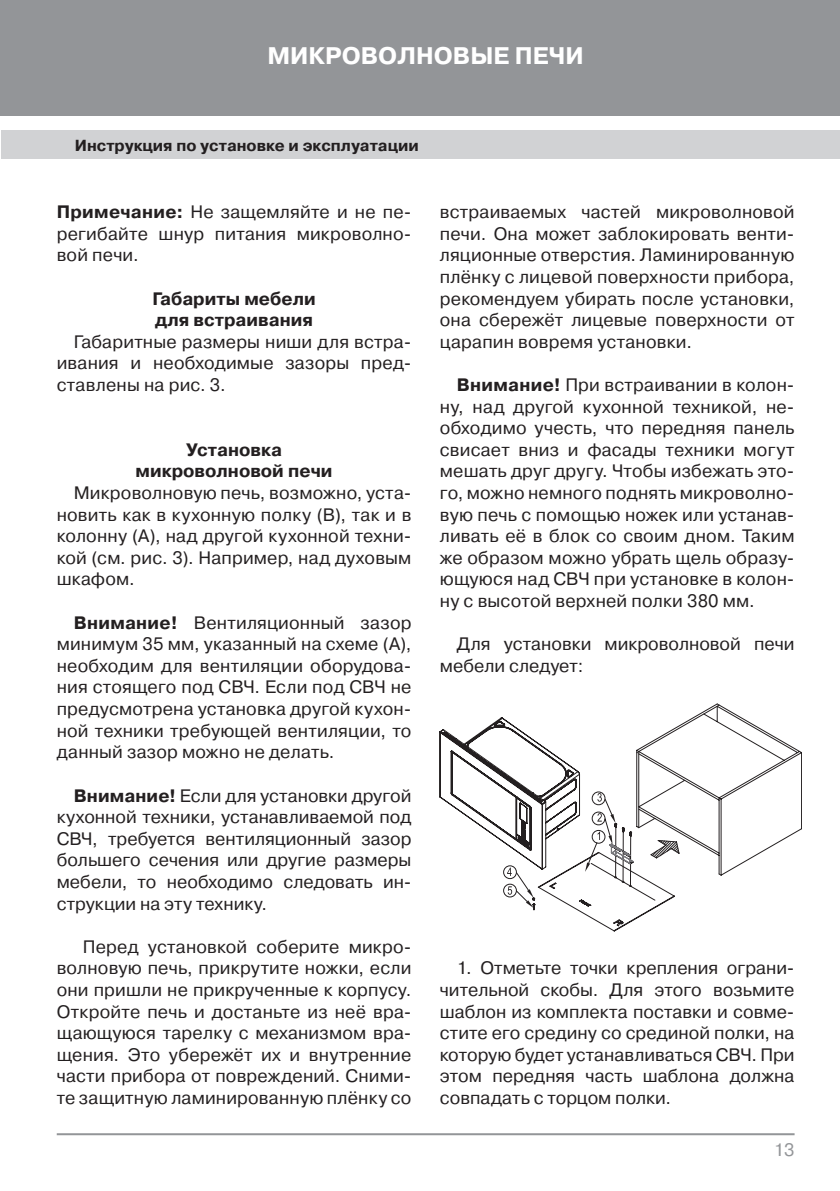
<style>
.page{position:relative;width:840px;height:1191px;background:#fff}
.page>*{position:absolute;margin:0;border:0;box-sizing:border-box;transform-origin:0 0}
.t1{font:700 24px "Pragmatica C";color:#fff}
.t2{font:18px/21.6px "Pragmatica C";letter-spacing:.01em;color:#231f20;text-align:justify}
.t3{font:700 18px/21.6px "Pragmatica C";color:#231f20}
.t4{font:18px "Pragmatica C";color:#939598}
.t5{font:700 16px "Pragmatica C";color:#231f20}
.s1{font-weight:700}
</style>
<div class="page">
<div style="left:0;top:0;width:839px;height:116px;background:#939598"></div>
<div style="left:1px;top:130px;width:838px;height:29px;background:#d1d2d4"></div>
<hr style="left:57px;top:1133px;width:737px;height:2px;background:#939598">
<svg style="left:439px;top:703px;width:362px;height:228px"></svg>
<h1 class="t1" style="left:267px;top:42px;width:318px">МИКРОВОЛНОВЫЕ ПЕЧИ</h1>
<p class="t5" style="left:75px;top:136px;width:345px">Инструкция по установке и эксплуатации</p>
<p class="t2" style="left:57px;top:201px;width:356px"><span class="s1">Примечание:</span> Не защемляйте и не пе&shy;регибайте шнур питания микроволно&shy;вой печи.</p>
<p class="t3" style="left:152px;top:288px;width:165px">Габариты мебели для встраивания</p>
<p class="t2" style="left:57px;top:331px;width:356px;text-indent:17px">Габаритные размеры ниши для встра&shy;ивания и необходимые зазоры пред&shy;ставлены на рис. 3.</p>
<p class="t3" style="left:135px;top:439px;width:198px;text-align:center">Установка микроволновой печи</p>
<p class="t2" style="left:57px;top:482px;width:356px;text-indent:17px">Микроволновую печь, возможно, уста&shy;новить как в кухонную полку (B), так и в колонну (А), над другой кухонной техни&shy;кой (см. рис. 3). Например, над духовым шкафом.</p>
<p class="t2" style="left:57px;top:612px;width:356px;text-indent:17px"><span class="s1">Внимание!</span> Вентиляционный зазор минимум 35 мм, указанный на схеме (А), необходим для вентиляции оборудова&shy;ния стоящего под СВЧ. Если под СВЧ не предусмотрена установка другой кухон&shy;ной техники требующей вентиляции, то данный зазор можно не делать.</p>
<p class="t2" style="left:57px;top:784px;width:356px;text-indent:17px"><span class="s1">Внимание!</span> Если для установки другой кухонной техники, устанавливаемой под СВЧ, требуется вентиляционный зазор большего сечения или другие размеры мебели, то необходимо следовать ин&shy;струкции на эту технику.</p>
<p class="t2" style="left:57px;top:936px;width:356px;text-indent:26px">Перед установкой соберите микро&shy;волновую печь, прикрутите ножки, если они пришли не прикрученные к корпусу.<br>Откройте печь и достаньте из неё вра&shy;щающуюся тарелку с механизмом вра&shy;щения. Это убережёт их и внутренние части прибора от повреждений. Сними&shy;те защитную ламинированную плёнку со</p>
<p class="t2" style="left:439px;top:201px;width:356px">встраиваемых частей микроволновой печи. Она может заблокировать венти&shy;ляционные отверстия. Ламинированную плёнку с лицевой поверхности прибора, рекомендуем убирать после установки, она сбережёт лицевые поверхности от царапин вовремя установки.</p>
<p class="t2" style="left:439px;top:374px;width:356px;text-indent:17px"><span class="s1">Внимание!</span> При встраивании в колон&shy;ну, над другой кухонной техникой, не&shy;обходимо учесть, что передняя панель свисает вниз и фасады техники могут мешать друг другу. Чтобы избежать это&shy;го, можно немного поднять микроволно&shy;вую печь с помощью ножек или устанав&shy;ливать её в блок со своим дном. Таким же образом можно убрать щель образу&shy;ющуюся над СВЧ при установке в колон&shy;ну с высотой верхней полки 380 мм.</p>
<p class="t2" style="left:439px;top:633px;width:356px;text-indent:17px">Для установки микроволновой печи мебели следует:</p>
<p class="t2" style="left:439px;top:957px;width:356px;text-indent:17px">1. Отметьте точки крепления ограни&shy;чительной скобы. Для этого возьмите шаблон из комплекта поставки и совме&shy;стите его средину со срединой полки, на которую будет устанавливаться СВЧ. При этом передняя часть шаблона должна совпадать с торцом полки.</p>
<p class="t4" style="left:773px;top:1139px;width:22px">13</p>
</div>
